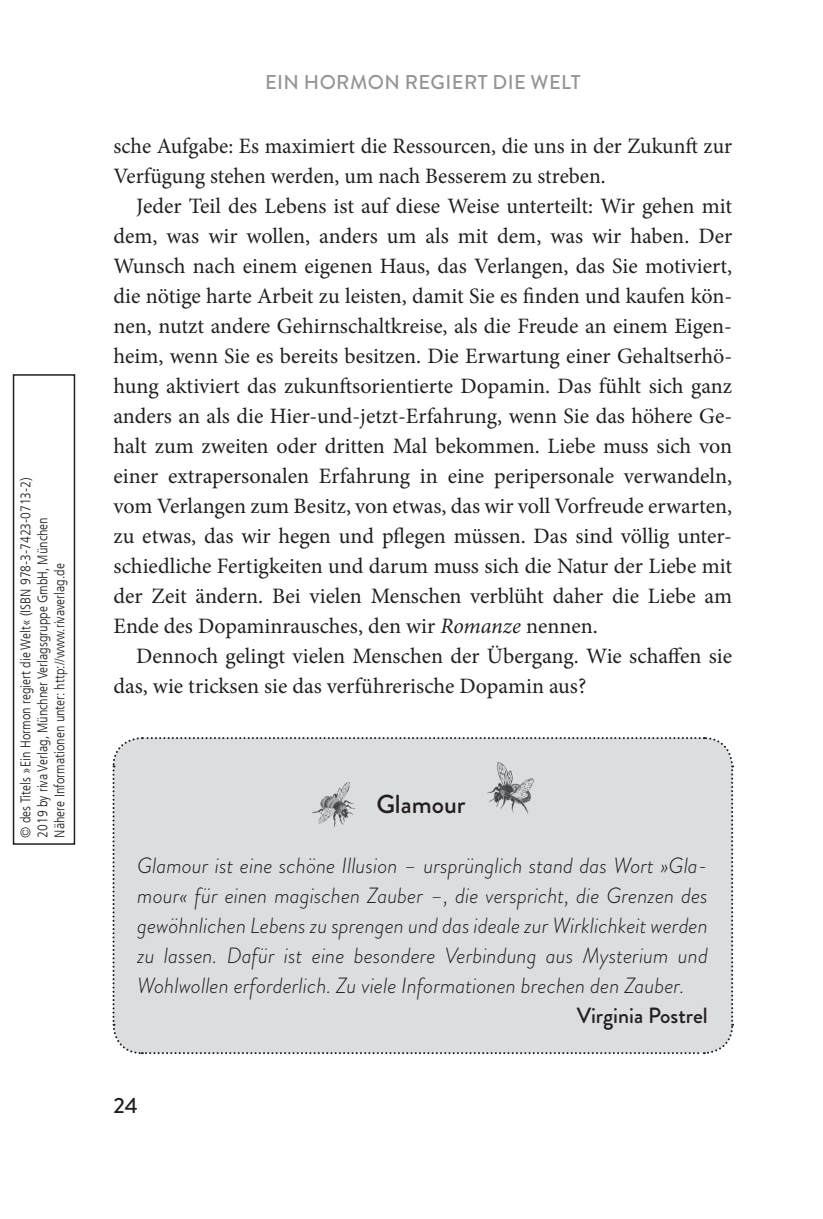
<style>
.page{position:relative;width:823px;height:1219px;background:#fff}
.page>*{position:absolute;margin:0;border:0;box-sizing:border-box;transform-origin:0 0}
.t1{font:500 26px "Brandon Grotesque";color:#231f20}
.t2{font:22px/30px "Minion Pro";color:#231f20}
.t3{font:italic 300 22px/30px "Brandon Grotesque";color:#231f20;text-align:justify}
.t4{font:500 22px "Brandon Grotesque";color:#231f20}
.t5{font:500 20px "Brandon Grotesque";letter-spacing:.02em;color:#939598}
.t6{font:300 condensed 14px/17px "Frutiger LT";color:#231f20}
.s1{font-style:italic}
</style>
<div class="page">
<div style="left:112px;top:737px;width:621px;height:318px;background:#dcdddf"></div>
<div style="left:13px;top:374px;width:62px;height:471px;border:2px solid #231f20"></div>
<p class="t6" style="left:17px;top:838px;width:362px;rotate:-90deg">© des Titels »Ein Hormon regiert die Welt« (ISBN 978-3-7423-0713-2)<br>2019 by riva Verlag, Münchner Verlagsgruppe GmbH, München<br>Nähere Informationen unter: http://www.rivaverlag.de</p>
<p class="t5" style="left:265px;top:68px;width:317px">EIN HORMON REgIERT DIE WELT</p>
<p class="t2" style="left:113px;top:131px;width:619px">sche Aufgabe: Es maximiert die Ressourcen, die uns in der Zukunft zur<br>Verfügung stehen werden, um nach Besserem zu streben.</p>
<p class="t2" style="left:113px;top:191px;width:620px;text-align:justify;text-indent:23px">Jeder Teil des Lebens ist auf diese Weise unterteilt: Wir gehen mit dem, was wir wollen, anders um als mit dem, was wir haben. Der Wunsch nach einem eigenen Haus, das Verlangen, das Sie motiviert, die nötige harte Arbeit zu leisten, damit Sie es finden und kaufen kön&shy;nen, nutzt andere Gehirnschaltkreise, als die Freude an einem Eigen&shy;heim, wenn Sie es bereits besitzen. Die Erwartung einer Gehaltserhö&shy;hung aktiviert das zukunftsorientierte Dopamin. Das fühlt sich ganz anders an als die Hier-und-jetzt-Erfahrung, wenn Sie das höhere Ge&shy;halt zum zweiten oder dritten Mal bekommen. Liebe muss sich von einer extrapersonalen Erfahrung in eine peripersonale verwandeln, vom Verlangen zum Besitz, von etwas, das wir voll Vorfreude erwarten, zu etwas, das wir hegen und pflegen müssen. Das sind völlig unter&shy;schiedliche Fertigkeiten und darum muss sich die Natur der Liebe mit der Zeit ändern. Bei vielen Menschen verblüht daher die Liebe am Ende des Dopaminrausches, den wir <span class="s1">Romanze</span> nennen.</p>
<p class="t2" style="left:113px;top:641px;width:619px;text-indent:23px">Dennoch gelingt vielen Menschen der Übergang. Wie schaffen sie das, wie tricksen sie das verführerische Dopamin aus?</p>
<p class="t1" style="left:376px;top:786px;width:91px">glamour</p>
<p class="t3" style="left:137px;top:851px;width:572px">Glamour ist eine schöne Illusion – ursprünglich stand das Wort »Gla&shy;mour« für einen magischen Zauber –, die verspricht, die Grenzen des gewöhnlichen Lebens zu sprengen und das ideale zur Wirklichkeit werden zu lassen. Dafür ist eine besondere Verbindung aus Mysterium und Wohlwollen erforderlich. Zu viele Informationen brechen den Zauber.</p>
<p class="t4" style="left:576px;top:1000px;width:132px">Virginia Postrel</p>
<p class="t4" style="left:113px;top:1090px;width:26px">24</p>
</div>
